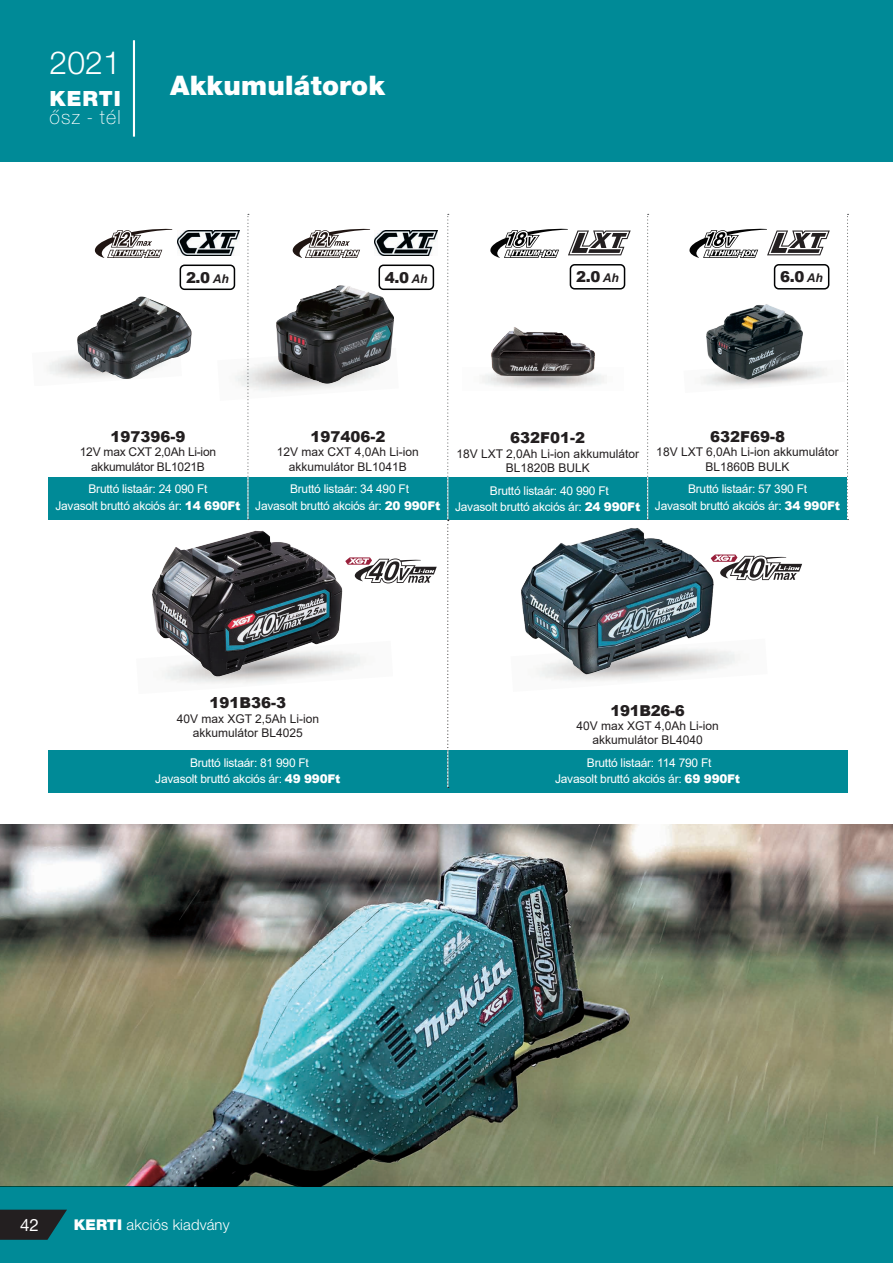
<style>
.page{position:relative;width:893px;height:1263px;background:#fff}
.page>*{position:absolute;margin:0;border:0;box-sizing:border-box;transform-origin:0 0}
.t1{font:300 31.8px "Helvetica Neue LT Pro";color:#fff}
.t2{font:900 27px "Helvetica Neue LT Pro";letter-spacing:.01em;color:#fff}
.t3{font:900 21px "Helvetica Neue LT Pro";letter-spacing:.045em;color:#fff}
.t4{font:100 19.5px "Helvetica Neue LT Pro";letter-spacing:.06em;color:#fff}
.t5{font:16.95px "Helvetica Neue LT Pro";color:#fff}
.t6{font:900 15px "Arial";color:#231f20}
.t7{font:300 14.85px "Helvetica Neue LT Pro";letter-spacing:.01em;color:#fff}
.t8{font:12px "Arial";letter-spacing:-.02em;color:#fff}
.t9{font:12px/14.4px "Arial";color:#231f20;text-align:center}
.t10{font:12px/14.4px "Arial";letter-spacing:-.02em;color:#231f20;text-align:center}
.s1{font-weight:700;font-style:italic;font-size:12px}
.s2{font-weight:900}
</style>
<div class="page">
<div style="left:0;top:1186px;width:893px;height:77px;background:#008a97"></div>
<svg style="left:0;top:1210px;width:67px;height:30px;background:#1d2f32"></svg>
<div style="left:0;top:0;width:893px;height:162px;background:#008a97"></div>
<hr style="left:133px;top:40px;width:2px;height:97px;background:#fff">
<img style="left:480px;top:327px;width:127px;height:55px">
<img style="left:706px;top:304px;width:96px;height:79px">
<div style="left:48px;top:751px;width:799px;height:42px;background:#008a97"></div>
<div style="left:48px;top:477px;width:799px;height:43px;background:#008a97"></div>
<svg style="left:647px;top:214px;width:2px;height:306px"></svg>
<svg style="left:847px;top:214px;width:1px;height:306px"></svg>
<svg style="left:247px;top:214px;width:2px;height:306px"></svg>
<svg style="left:447px;top:214px;width:2px;height:574px"></svg>
<img style="left:276px;top:285px;width:118px;height:63px">
<img style="left:77px;top:297px;width:115px;height:82px">
<img style="left:177px;top:231px;width:63px;height:25px">
<svg style="left:94px;top:229px;width:78px;height:29px"></svg>
<img style="left:375px;top:231px;width:63px;height:25px">
<svg style="left:292px;top:229px;width:78px;height:29px"></svg>
<svg style="left:490px;top:229px;width:141px;height:29px"></svg>
<svg style="left:689px;top:229px;width:141px;height:29px"></svg>
<img style="left:235px;top:348px;width:157px;height:53px">
<div style="left:180px;top:265px;width:55px;height:25px;border:2px solid #010203;border-radius:4px"></div>
<div style="left:379px;top:265px;width:55px;height:25px;border:2px solid #010203;border-radius:4px"></div>
<div style="left:570px;top:264px;width:55px;height:26px;border:2px solid #010203;border-radius:4px"></div>
<div style="left:774px;top:264px;width:55px;height:26px;border:2px solid #010203;border-radius:4px"></div>
<img style="left:146px;top:530px;width:207px;height:150px">
<img style="left:517px;top:528px;width:209px;height:150px">
<svg style="left:345px;top:557px;width:92px;height:26px"></svg>
<svg style="left:711px;top:554px;width:91px;height:26px"></svg>
<img style="left:0;top:825px;width:893px;height:361px">
<h1 class="t1" style="left:50px;top:44px;width:73px">2021</h1>
<h3 class="t3" style="left:50px;top:86px;width:73px">KERTI</h3>
<h3 class="t4" style="left:50px;top:106px;width:73px">ősz - tél</h3>
<p class="t2" style="left:170px;top:69px;width:216px">Akkumulátorok</p>
<p class="t6" style="left:186px;top:266px;width:44px">2.0 <span class="s1">Ah</span></p>
<p class="t6" style="left:385px;top:266px;width:44px">4.0 <span class="s1">Ah</span></p>
<p class="t6" style="left:576px;top:266px;width:44px">2.0 <span class="s1">Ah</span></p>
<p class="t6" style="left:780px;top:266px;width:44px">6.0 <span class="s1">Ah</span></p>
<p class="t6" style="left:111px;top:425px;width:77px">197396-9</p>
<p class="t10" style="left:80px;top:445px;width:138px">12V max CXT 2,0Ah Li-ion akkumulátor BL1021B</p>
<p class="t8" style="left:89px;top:480px;width:120px">Bruttó listaár: 24 090 Ft</p>
<p class="t8" style="left:55px;top:497px;width:187px">Javasolt bruttó akciós ár: <span class="s2">14 690Ft</span></p>
<p class="t6" style="left:310px;top:425px;width:77px">197406-2</p>
<p class="t9" style="left:277px;top:445px;width:143px">12V max CXT 4,0Ah Li-ion akkumulátor BL1041B</p>
<p class="t8" style="left:290px;top:480px;width:120px">Bruttó listaár: 34 490 Ft</p>
<p class="t8" style="left:255px;top:497px;width:187px">Javasolt bruttó akciós ár: <span class="s2">20 990Ft</span></p>
<p class="t6" style="left:510px;top:427px;width:77px">632F01-2</p>
<p class="t9" style="left:456px;top:446px;width:184px">18V LXT 2,0Ah Li-ion akkumulátor<br>BL1820B BULK</p>
<p class="t8" style="left:490px;top:482px;width:120px">Bruttó listaár: 40 990 Ft</p>
<p class="t8" style="left:455px;top:498px;width:187px">Javasolt bruttó akciós ár: <span class="s2">24 990Ft</span></p>
<p class="t6" style="left:710px;top:425px;width:77px">632F69-8</p>
<p class="t9" style="left:656px;top:445px;width:184px">18V LXT 6,0Ah Li-ion akkumulátor<br>BL1860B BULK</p>
<p class="t8" style="left:688px;top:480px;width:120px">Bruttó listaár: 57 390 Ft</p>
<p class="t8" style="left:655px;top:497px;width:187px">Javasolt bruttó akciós ár: <span class="s2">34 990Ft</span></p>
<p class="t6" style="left:210px;top:692px;width:78px">191B36-3</p>
<p class="t9" style="left:177px;top:711px;width:144px">40V max XGT 2,5Ah Li-ion akkumulátor BL4025</p>
<p class="t8" style="left:190px;top:754px;width:120px">Bruttó listaár: 81 990 Ft</p>
<p class="t8" style="left:155px;top:771px;width:187px">Javasolt bruttó akciós ár: <span class="s2">49 990Ft</span></p>
<p class="t6" style="left:610px;top:699px;width:76px">191B26-6</p>
<p class="t9" style="left:576px;top:718px;width:144px">40V max XGT 4,0Ah Li-ion akkumulátor BL4040</p>
<p class="t8" style="left:587px;top:754px;width:126px">Bruttó listaár: 114 790 Ft</p>
<p class="t8" style="left:555px;top:771px;width:187px">Javasolt bruttó akciós ár: <span class="s2">69 990Ft</span></p>
<h3 class="t5" style="left:20px;top:1214px;width:21px">42</h3>
<p class="t7" style="left:74px;top:1216px;width:157px"><span class="s2">KERTI</span> akciós kiadvány</p>
</div>
